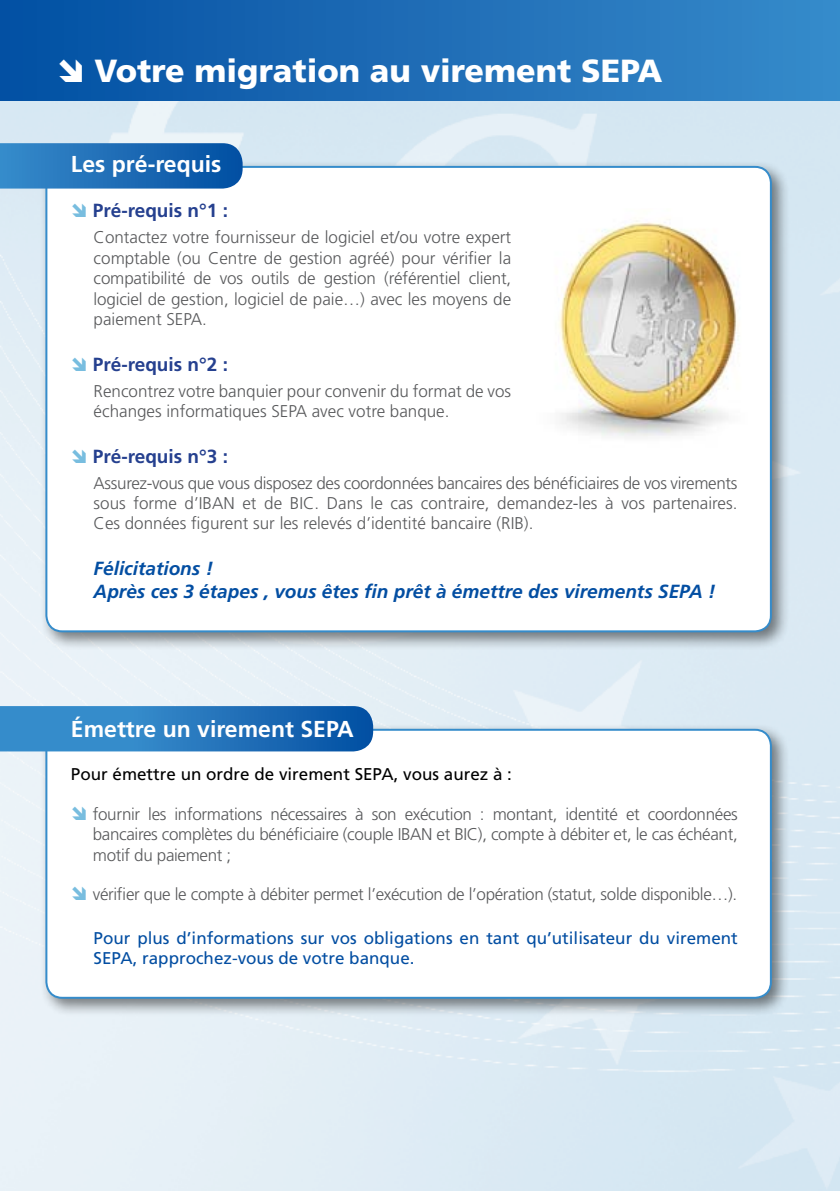
<style>
.page{position:relative;width:840px;height:1191px;background:#fff}
.page>*{position:absolute;margin:0;border:0;box-sizing:border-box;transform-origin:0 0}
.t1{font:900 32px "Frutiger";color:#fff}
.t2{font:700 23px "Frutiger";color:#fff}
.t3{font:italic 700 19px/22.8px "Frutiger";color:#034ea2}
.t4{font:700 19px "Frutiger";color:#25408f}
.t5{font:300 17px/20.4px "Frutiger";color:#58595b;text-align:justify}
.t6{font:17px/20.4px "Frutiger";color:#034ea2}
.t7{font:300 17px "Frutiger";letter-spacing:-.02em;color:#58595b}
.t8{font:17px "Frutiger";color:#000}
</style>
<div class="page">
<div style="left:39px;top:160px;width:750px;height:490px;background:#000;opacity:.5"></div>
<div style="left:46px;top:167px;width:724px;height:464px;background:#fff;border-radius:16px"></div>
<div style="left:39px;top:723px;width:750px;height:293px;background:#000;opacity:.5"></div>
<div style="left:46px;top:730px;width:724px;height:267px;background:#fff;border-radius:16px"></div>
<div style="left:45px;top:729px;width:726px;height:269px;border:2px solid #358ccb;border-radius:16px"></div>
<svg style="left:0;top:143px;width:242px;height:46px"></svg>
<svg style="left:0;top:706px;width:373px;height:45px"></svg>
<div style="left:0;top:0;width:839px;height:101px;background:linear-gradient(to right,#034fa2,#388aca)"></div>
<img style="left:558px;top:220px;width:181px;height:217px">
<svg style="left:59px;top:58px;width:23px;height:23px"></svg>
<h1 class="t1" style="left:94px;top:51px;width:569px">Votre migration au virement SEPA</h1>
<h2 class="t2" style="left:71px;top:150px;width:152px">Les pré-requis</h2>
<p class="t4" style="left:93px;top:200px;width:137px">Pré-requis n°1 :</p>
<p class="t5" style="left:94px;top:227px;width:419px">Contactez votre fournisseur de logiciel et/ou votre expert comptable (ou Centre de gestion agréé) pour vérifier la compatibilité de vos outils de gestion (référentiel client, logiciel de gestion, logiciel de paie…) avec les moyens de paiement SEPA.</p>
<p class="t4" style="left:93px;top:353px;width:137px">Pré-requis n°2 :</p>
<p class="t5" style="left:94px;top:380px;width:419px">Rencontrez votre banquier pour convenir du format de vos échanges informatiques SEPA avec votre banque.</p>
<p class="t4" style="left:93px;top:445px;width:137px">Pré-requis n°3 :</p>
<p class="t5" style="left:94px;top:472px;width:645px">Assurez-vous que vous disposez des coordonnées bancaires des bénéficiaires de vos virements sous forme d’IBAN et de BIC. Dans le cas contraire, demandez-les à vos partenaires.<br>Ces données figurent sur les relevés d’identité bancaire (RIB).</p>
<p class="t3" style="left:94px;top:557px;width:623px">Félicitations !<br>Après ces 3 étapes , vous êtes fin prêt à émettre des virements SEPA !</p>
<h2 class="t2" style="left:71px;top:715px;width:284px">Émettre un virement SEPA</h2>
<p class="t8" style="left:71px;top:764px;width:442px">Pour émettre un ordre de virement SEPA, vous aurez à :</p>
<p class="t5" style="left:93px;top:803px;width:646px">fournir les informations nécessaires à son exécution : montant, identité et coordonnées bancaires complètes du bénéficiaire (couple IBAN et BIC), compte à débiter et, le cas échéant, motif du paiement ;</p>
<p class="t7" style="left:93px;top:885px;width:645px">vérifier que le compte à débiter permet l’exécution de l’opération (statut, solde disponible…).</p>
<p class="t6" style="left:94px;top:927px;width:645px">Pour plus d’informations sur vos obligations en tant qu’utilisateur du virement<br>SEPA, rapprochez-vous de votre banque.</p>
</div>
